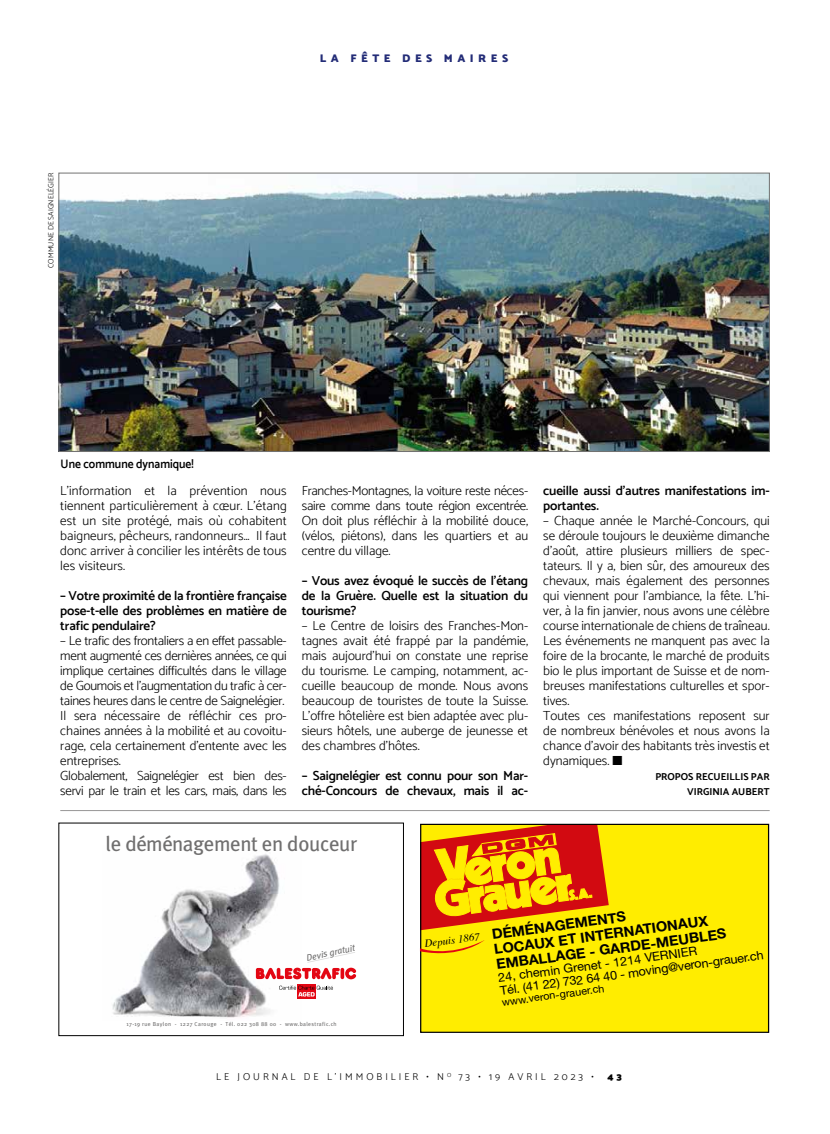
<style>
.page{position:relative;width:830px;height:1134px;background:#fff}
.page>*{position:absolute;margin:0;border:0;box-sizing:border-box;transform-origin:0 0}
.t1{font:21px "Meta Plus";letter-spacing:-.02em;color:#706f6f}
.t2{font:700 14px/15.2px "Helvetica Neue";color:#000}
.t3{font:300 13.12px/15px "Catamaran";color:#000;text-align:justify}
.t4{font:300 13.12px/15px "Catamaran";letter-spacing:-.02em;color:#000}
.t5{font:600 13.12px/15px "Catamaran";letter-spacing:-.01em;color:#000;text-align:justify}
.t6{font:600 12.5px "Catamaran";color:#000;scale:.92 1}
.t7{font:12.25px/13.1px "Helvetica Neue";color:#000}
.t8{font:900 11.25px "Catamaran";letter-spacing:.4em;color:#232c77}
.t9{font:italic 10.62px "Times";color:#000}
.t10{font:10.5px "Helvetica Neue";color:#000}
.t11{font:300 10px "Catamaran";letter-spacing:.3em;color:#000}
.t12{font:700 10px/15px "Catamaran";color:#000;text-align:right}
.t13{font:900 10px "Catamaran";color:#000}
.t14{font:italic 9.25px "Meta Plus";color:#706f6f}
.t15{font:300 7.5px "Catamaran";letter-spacing:.01em;color:#000}
.t16{font:5.75px "Meta Plus";letter-spacing:.06em;color:#706f6f}
</style>
<div class="page">
<img style="left:60px;top:175px;width:707px;height:275px">
<hr style="left:60px;top:810px;width:709px;height:1px;background:#979696">
<svg style="left:112px;top:854px;width:245px;height:164px"></svg>
<div style="left:58px;top:823px;width:345px;height:213px;border:1px solid #000"></div>
<div style="left:421px;top:824px;width:347px;height:208px;background:#ffed00"></div>
<svg style="left:422px;top:826px;width:186px;height:104px"></svg>
<div style="left:420px;top:824px;width:348px;height:209px;border:1px solid #000"></div>
<svg style="left:420px;top:940px;width:64px;height:19px"></svg>
<p class="t15" style="left:47px;top:268px;width:97px;rotate:-90deg">COMMUNE DE SAIGNELÉGIER</p>
<p class="t8" style="left:320px;top:51px;width:190px">LA FÊTE DES MAIRES</p>
<p class="t6" style="left:61px;top:456px;width:146px">Une commune dynamique!</p>
<p class="t3" style="left:60px;top:483px;width:228px">L’information et la prévention nous tiennent particulièrement à cœur. L’étang est un site protégé, mais où cohabitent baigneurs, pêcheurs, randonneurs… Il faut donc arriver à concilier les intérêts de tous les visiteurs.</p>
<p class="t5" style="left:60px;top:588px;width:228px">– Votre proximité de la frontière française pose-t-elle des problèmes en matière de trafic pendulaire?</p>
<p class="t4" style="left:60px;top:633px;width:228px">– Le trafic des frontaliers a en effet passable&shy;ment augmenté ces dernières années, ce qui implique certaines difficultés dans le village de Goumois et l’augmentation du trafic à cer&shy;taines heures dans le centre de Saignelégier.<br>Il sera nécessaire de réfléchir ces pro&shy;chaines années à la mobilité et au covoitu&shy;rage, cela certainement d’entente avec les entreprises.<br>Globalement, Saignelégier est bien des&shy;servi par le train et les cars, mais, dans les</p>
<p class="t3" style="left:301px;top:483px;width:228px">Franches-Montagnes, la voiture reste néces&shy;saire comme dans toute région excentrée.<br>On doit plus réfléchir à la mobilité douce, (vélos, piétons), dans les quartiers et au centre du village.</p>
<p class="t5" style="left:301px;top:573px;width:228px">– Vous avez évoqué le succès de l’étang de la Gruère. Quelle est la situation du tourisme?</p>
<p class="t3" style="left:301px;top:618px;width:228px">– Le Centre de loisirs des Franches-Mon&shy;tagnes avait été frappé par la pandémie, mais aujourd’hui on constate une reprise du tourisme. Le camping, notamment, ac&shy;cueille beaucoup de monde. Nous avons beaucoup de touristes de toute la Suisse.<br>L’offre hôtelière est bien adaptée avec plu&shy;sieurs hôtels, une auberge de jeunesse et des chambres d’hôtes.</p>
<p class="t5" style="left:301px;top:768px;width:228px">– Saignelégier est connu pour son Mar&shy;ché-Concours de chevaux, mais il ac-</p>
<h1 class="t1" style="left:106px;top:831px;width:253px">le déménagement en douceur</h1>
<p class="t5" style="left:543px;top:483px;width:228px">cueille aussi d’autres manifestations im&shy;portantes.</p>
<p class="t3" style="left:543px;top:513px;width:228px;text-align:left">– Chaque année le Marché-Concours, qui se déroule toujours le deuxième dimanche d’août, attire plusieurs milliers de spec&shy;tateurs. Il y a, bien sûr, des amoureux des chevaux, mais également des personnes qui viennent pour l’ambiance, la fête. L’hi&shy;ver, à la fin janvier, nous avons une célèbre course internationale de chiens de traîneau.<br>Les événements ne manquent pas avec la foire de la brocante, le marché de produits bio le plus important de Suisse et de nom&shy;breuses manifestations culturelles et spor&shy;tives.<br>Toutes ces manifestations reposent sur de nombreux bénévoles et nous avons la chance d’avoir des habitants très investis et dynamiques. ■</p>
<p class="t12" style="left:655px;top:769px;width:116px">PROPOS RECUEILLIS PAR<br>VIRGINIA AUBERT</p>
<p class="t14" style="left:305px;top:952px;width:51px;rotate:-12deg">Devis gratuit</p>
<p class="t16" style="left:126px;top:1020px;width:212px">17-19 rue Baylon - 1227 Carouge - Tél. 022 308 88 00 - www.balestrafic.ch</p>
<p class="t9" style="left:423px;top:935px;width:57px;rotate:-8deg">Depuis 1867</p>
<p class="t2" style="left:490px;top:927px;width:233px;rotate:-8deg">DÉMÉNAGEMENTS<br>LOCAUX ET INTERNATIONAUX<br>EMBALLAGE - GARDE-MEUBLES</p>
<p class="t7" style="left:497px;top:971px;width:267px;rotate:-8deg">24, chemin Grenet - 1214 VERNIER<br>Tél. (41 22) 732 64 40 - moving@veron-grauer.ch</p>
<p class="t10" style="left:501px;top:996px;width:105px;rotate:-8deg">www.veron-grauer.ch</p>
<p class="t11" style="left:216px;top:1071px;width:378px">LE JOURNAL DE L’IMMOBILIER • N <sup>O</sup> 73 • 19 AVRIL 2023 •</p>
<p class="t13" style="left:607px;top:1071px;width:16px">4 3</p>
</div>
